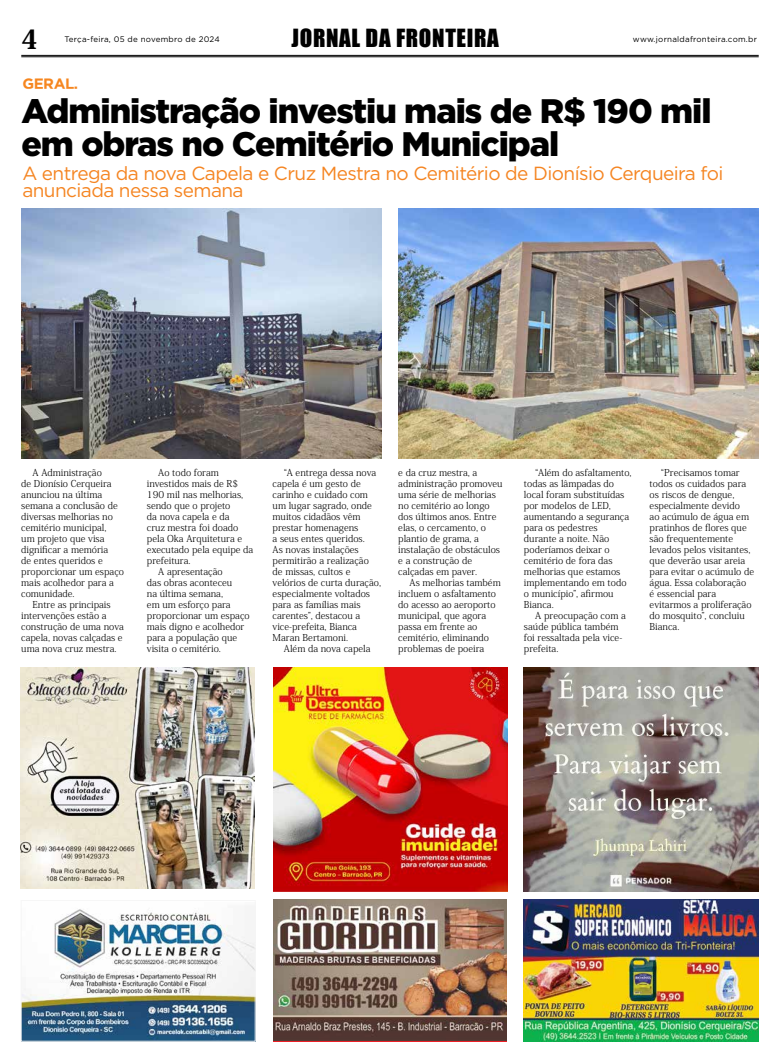
<style>
.page{position:relative;width:780px;height:1063px;background:#fff}
.page>*{position:absolute;margin:0;border:0;box-sizing:border-box;transform-origin:0 0}
.t1{font:900 34px/33px "Gotham";letter-spacing:-.03em;color:#000}
.t2{font:800 26.3px "Koz Min Pro";color:#000}
.t3{font:23px "Impact";letter-spacing:.03em;color:#000}
.t4{font:19px/17px "Gotham";letter-spacing:-.03em;color:#f58522}
.t5{font:700 15px "Gotham";letter-spacing:-.03em;color:#f6861f}
.t6{font:300 9.5px/11px "Koz Min Pro";color:#000}
.t7{font:8px "Gotham";letter-spacing:.03em;color:#000}
</style>
<div class="page">
<hr style="left:21px;top:55px;width:737px;height:1px;background:#000">
<hr style="left:21px;top:56px;width:737px;height:1px;background:#000">
<img style="left:273px;top:668px;width:234px;height:223px">
<img style="left:21px;top:668px;width:234px;height:221px">
<img style="left:23px;top:909px;width:231px;height:131px">
<div style="left:21px;top:900px;width:235px;height:142px;border:1px solid #f6f6f6"></div>
<img style="left:274px;top:900px;width:233px;height:141px">
<img style="left:523px;top:900px;width:235px;height:142px">
<img style="left:22px;top:209px;width:360px;height:249px">
<img style="left:398px;top:209px;width:360px;height:249px">
<img style="left:523px;top:668px;width:235px;height:223px">
<h3 class="t3" style="left:291px;top:21px;width:209px">JORNAL DA FRONTEIRA</h3>
<h2 class="t2" style="left:21px;top:20px;width:18px">4</h2>
<p class="t7" style="left:64px;top:34px;width:157px">Terça-feira, 05 de novembro de 2024</p>
<p class="t7" style="left:633px;top:34px;width:125px">www.jornaldafronteira.com.br</p>
<h3 class="t5" style="left:22px;top:74px;width:57px">GERAL.</h3>
<h1 class="t1" style="left:21px;top:93px;width:691px">Administração investiu mais de R$ 190 mil em obras no Cemitério Municipal</h1>
<h3 class="t4" style="left:22px;top:165px;width:702px">A entrega da nova Capela e Cruz Mestra no Cemitério de Dionísio Cerqueira foi anunciada nessa semana</h3>
<p class="t6" style="left:21px;top:467px;width:104px;text-indent:11px">A Administração<br>de Dionísio Cerqueira anunciou na última semana a conclusão de diversas melhorias no cemitério municipal,<br>um projeto que visa dignificar a memória<br>de entes queridos e proporcionar um espaço mais acolhedor para a comunidade.</p>
<p class="t6" style="left:21px;top:599px;width:104px;text-indent:11px">Entre as principais intervenções estão a construção de uma nova capela, novas calçadas e uma nova cruz mestra.</p>
<p class="t6" style="left:158px;top:467px;width:62px">Ao todo foram</p>
<p class="t6" style="left:147px;top:478px;width:93px">investidos mais de R$</p>
<p class="t6" style="left:147px;top:489px;width:98px">190 mil nas melhorias,</p>
<p class="t6" style="left:147px;top:500px;width:85px">sendo que o projeto</p>
<p class="t6" style="left:147px;top:511px;width:84px">da nova capela e da</p>
<p class="t6" style="left:147px;top:522px;width:93px">cruz mestra foi doado</p>
<p class="t6" style="left:147px;top:533px;width:97px">pela Oka Arquitetura e</p>
<p class="t6" style="left:147px;top:544px;width:108px">executado pela equipe da</p>
<p class="t6" style="left:147px;top:555px;width:45px">prefeitura.</p>
<p class="t6" style="left:158px;top:566px;width:66px">A apresentação</p>
<p class="t6" style="left:147px;top:577px;width:87px">das obras aconteceu</p>
<p class="t6" style="left:147px;top:588px;width:78px">na última semana,</p>
<p class="t6" style="left:147px;top:599px;width:85px">em um esforço para</p>
<p class="t6" style="left:147px;top:610px;width:104px">proporcionar um espaço</p>
<p class="t6" style="left:147px;top:621px;width:99px">mais digno e acolhedor</p>
<p class="t6" style="left:147px;top:632px;width:92px">para a população que</p>
<p class="t6" style="left:147px;top:643px;width:75px">visita o cemitério.</p>
<p class="t6" style="left:272px;top:467px;width:110px;text-indent:11px">“A entrega dessa nova capela é um gesto de carinho e cuidado com um lugar sagrado, onde muitos cidadãos vêm prestar homenagens<br>a seus entes queridos.<br>As novas instalações permitirão a realização de missas, cultos e velórios de curta duração, especialmente voltados para as famílias mais carentes”, destacou a vice-prefeita, Bianca<br>Maran Bertamoni.</p>
<p class="t6" style="left:284px;top:643px;width:88px">Além da nova capela</p>
<p class="t6" style="left:398px;top:467px;width:106px">e da cruz mestra, a administração promoveu uma série de melhorias no cemitério ao longo dos últimos anos. Entre elas, o cercamento, o plantio de grama, a instalação de obstáculos e a construção de calçadas em paver.</p>
<p class="t6" style="left:398px;top:577px;width:104px;text-indent:11px">As melhorias também incluem o asfaltamento do acesso ao aeroporto municipal, que agora passa em frente ao cemitério, eliminando problemas de poeira</p>
<p class="t6" style="left:524px;top:467px;width:109px;text-indent:11px">“Além do asfaltamento, todas as lâmpadas do local foram substituídas por modelos de LED, aumentando a segurança para os pedestres durante a noite. Não poderíamos deixar o cemitério de fora das melhorias que estamos implementando em todo o município”, afirmou<br>Bianca.</p>
<p class="t6" style="left:524px;top:610px;width:103px;text-indent:11px">A preocupação com a saúde pública também foi ressaltada pela vice&shy;prefeita.</p>
<p class="t6" style="left:649px;top:467px;width:106px;text-indent:11px">“Precisamos tomar todos os cuidados para os riscos de dengue, especialmente devido<br>ao acúmulo de água em pratinhos de flores que são frequentemente levados pelos visitantes, que deverão usar areia para evitar o acúmulo de água. Essa colaboração<br>é essencial para evitarmos a proliferação do mosquito”, concluiu<br>Bianca.</p>
</div>
